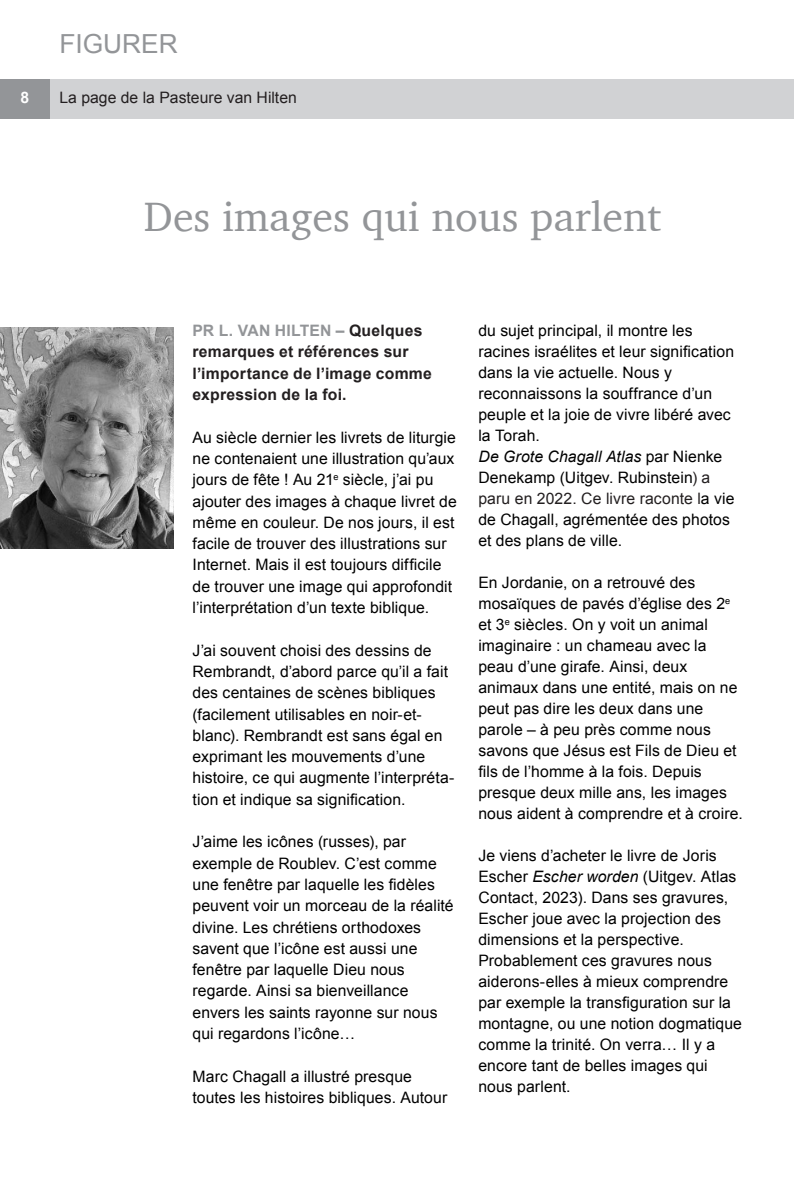
<style>
.page{position:relative;width:794px;height:1191px;background:#fff}
.page>*{position:absolute;margin:0;border:0;box-sizing:border-box;transform-origin:0 0}
.t1{font:42px "Charter";color:#939598}
.HAUT_DE_PAGE_Titre{font:26.25px "Arial";color:#939598}
.ARTICLE_Texte{font:15.75px/21px "Arial";letter-spacing:.005em;color:#000}
.ARTICLE_Chapeau{font:700 15.75px/21.3px "Arial";letter-spacing:.015em;color:#231f20}
.HAUT_DE_PAGE_Sous-ti{font:15.75px "Arial";color:#231f20}
.HAUT_DE_PAGE_Numéro{font:700 15.75px "Arial";color:#fff}
.s1{color:#939598}
.s2{font-style:italic}
.s3{color:#231f20}
</style>
<div class="page">
<div style="left:0;top:79px;width:794px;height:40px;background:#d1d2d4"></div>
<div style="left:0;top:79px;width:50px;height:40px;background:#939598"></div>
<img style="left:0;top:327px;width:174px;height:221px">
<p class="HAUT_DE_PAGE_Titre" style="left:60px;top:26px;width:120px">FIGURER</p>
<p class="HAUT_DE_PAGE_Numéro" style="left:20px;top:87px;width:10px">8</p>
<p class="HAUT_DE_PAGE_Sous-ti" style="left:60px;top:87px;width:239px">La page de la Pasteure van Hilten</p>
<p class="t1" style="left:144px;top:180px;width:519px">Des images qui nous parlent</p>
<p class="ARTICLE_Chapeau" style="left:192px;top:320px;width:241px"><span class="s1">PR L. VAN HILTEN –</span> Quelques remarques et références sur l’importance de l’image comme expression de la foi.</p>
<p class="ARTICLE_Texte" style="left:192px;top:426px;width:266px">Au siècle dernier les livrets de liturgie ne contenaient une illustration qu’aux jours de fête ! Au 21<sup>e</sup> siècle, j’ai pu ajouter des images à chaque livret de même en couleur. De nos jours, il est facile de trouver des illustrations sur Internet. Mais il est toujours difficile de trouver une image qui approfondit l’interprétation d’un texte biblique.</p>
<p class="ARTICLE_Texte" style="left:192px;top:639px;width:263px">J’ai souvent choisi des dessins de Rembrandt, d’abord parce qu’il a fait des centaines de scènes bibliques (facilement utilisables en noir-et&shy;blanc). Rembrandt est sans égal en exprimant les mouvements d’une histoire, ce qui augmente l’interpréta&shy;tion et indique sa signification.</p>
<p class="ARTICLE_Texte" style="left:192px;top:831px;width:263px">J’aime les icônes (russes), par exemple de Roublev. C’est comme une fenêtre par laquelle les fidèles peuvent voir un morceau de la réalité divine. Les chrétiens orthodoxes savent que l’icône est aussi une fenêtre par laquelle Dieu nous regarde. Ainsi sa bienveillance envers les saints rayonne sur nous qui regardons l’icône…</p>
<p class="ARTICLE_Texte" style="left:192px;top:1065px;width:256px">Marc Chagall a illustré presque toutes les histoires bibliques. Autour</p>
<p class="ARTICLE_Texte" style="left:478px;top:320px;width:257px">du sujet principal, il montre les racines israélites et leur signification dans la vie actuelle. Nous y reconnaissons la souffrance d’un peuple et la joie de vivre libéré avec la Torah.</p>
<p class="ARTICLE_Texte" style="left:478px;top:446px;width:257px"><span class="s2">De Grote Chagall Atlas</span> par Nienke<br>Denekamp (Uitgev. Rubinstein<span class="s3">) a paru en 2022. Ce livre raconte l</span>a vie de Chagall, agrémentée des photos et des plans de ville.</p>
<p class="ARTICLE_Texte" style="left:478px;top:572px;width:266px">En Jordanie, on a retrouvé des mosaïques de pavés d’église des 2<sup>e </sup>et 3<sup>e</sup> siècles. On y voit un animal imaginaire : un chameau avec la peau d’une girafe. Ainsi, deux animaux dans une entité, mais on ne peut pas dire les deux dans une parole – à peu près comme nous savons que Jésus est Fils de Dieu et fils de l’homme à la fois. Depuis presque deux mille ans, les images nous aident à comprendre et à croire.</p>
<p class="ARTICLE_Texte" style="left:478px;top:845px;width:265px">Je viens d’acheter le livre de Joris<br>Escher <span class="s2">Escher worden</span> (Uitgev. Atlas<br>Contact, 2023). Dans ses gravures,<br>Escher joue avec la projection des dimensions et la perspective.<br>Probablement ces gravures nous aiderons-elles à mieux comprendre par exemple la transfiguration sur la montagne, ou une notion dogmatique comme la trinité. On verra… Il y a encore tant de belles images qui nous parlent.</p>
</div>
